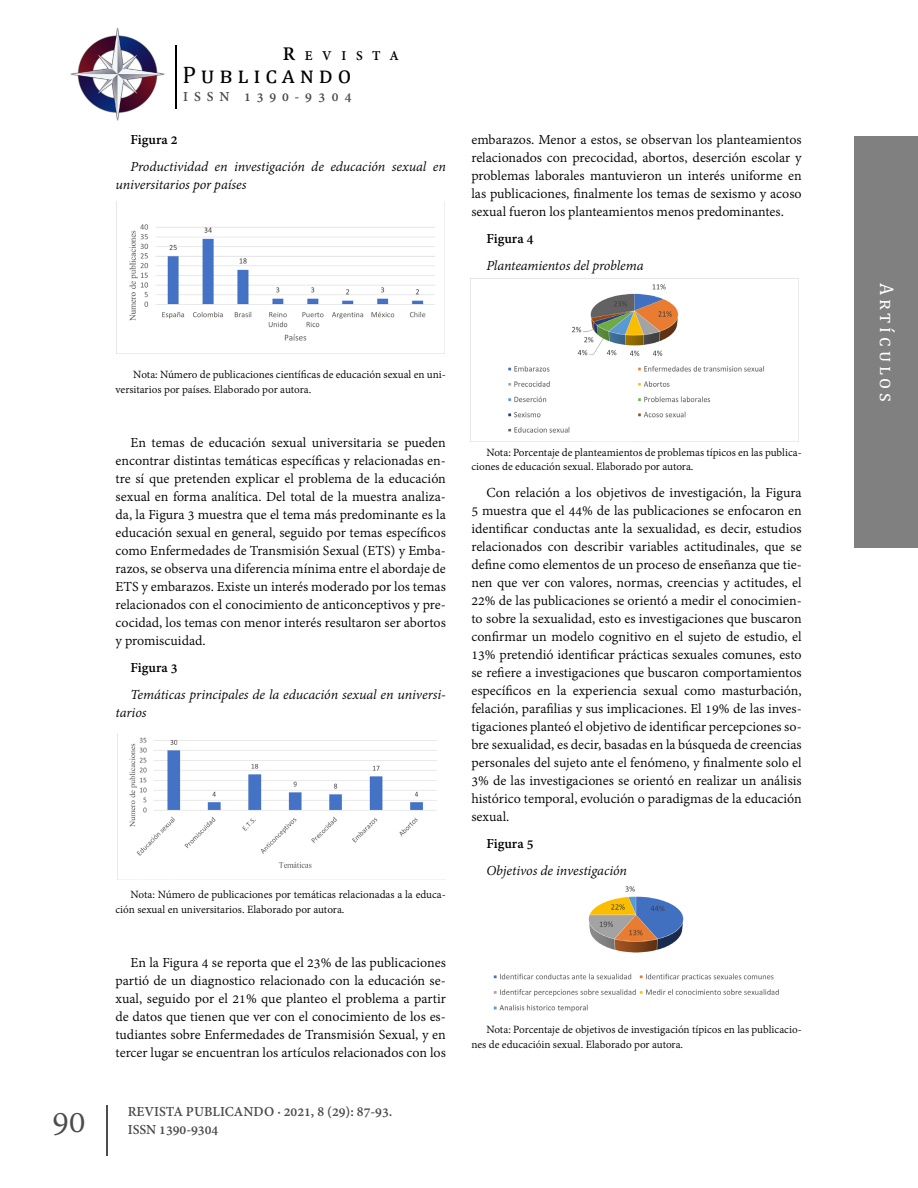
<style>
.page{position:relative;width:918px;height:1188px;background:#fff}
.page>*{position:absolute;margin:0;border:0;box-sizing:border-box;transform-origin:0 0}
.t1{font:37.5px "Adobe Devanagari";color:#4c4c4a}
.t2{font:24px "Cambria";letter-spacing:.2em;color:#000}
.t3{font:19.5px "Cambria";letter-spacing:.2em;color:#fff}
.t4{font:15px/18px "Adobe Devanagari";color:#000;text-align:justify}
.t5{font:italic 15px/18px "Adobe Devanagari";letter-spacing:-.005em;color:#000}
.t6{font:700 15px/18px "Adobe Devanagari";color:#4c4c4a}
.t7{font:700 15px "Adobe Devanagari";color:#000}
.t8{font:700 15px "Adobe Devanagari";letter-spacing:.39em;color:#4c4c4a}
.t9{font:700 14.7px "Adobe Devanagari";color:#000}
.t10{font:12px/14.4px "Adobe Devanagari";color:#000}
.s1{font-size:21px}
</style>
<div class="page">
<hr style="left:107px;top:1105px;width:1px;height:50px;background:#4c4c4a">
<div style="left:854px;top:136px;width:64px;height:412px;background:#808080"></div>
<hr style="left:175px;top:45px;width:2px;height:64px;background:#000">
<img style="left:70px;top:27px;width:95px;height:94px">
<hr style="left:917px;top:549px;width:1px;height:417px;background:#808080">
<img style="left:116px;top:202px;width:329px;height:151px">
<img style="left:117px;top:733px;width:320px;height:146px">
<img style="left:470px;top:278px;width:329px;height:163px">
<img style="left:493px;top:886px;width:286px;height:126px">
<p class="t9" style="left:283px;top:47px;width:70px"><span class="s1">R</span>EVIS</p>
<p class="t9" style="left:372px;top:47px;width:28px">T A</p>
<h2 class="t2" style="left:182px;top:61px;width:170px">Publicando</h2>
<p class="t8" style="left:183px;top:87px;width:170px">ISSN 1390-9304</p>
<p class="t7" style="left:130px;top:131px;width:49px">Figura 2</p>
<p class="t5" style="left:116px;top:159px;width:332px;text-indent:15px">Productividad en investigación de educación sexual en universitarios por países</p>
<p class="t4" style="left:471px;top:132px;width:332px">embarazos. Menor a estos, se observan los planteamientos relacionados con precocidad, abortos, deserción escolar y problemas laborales mantuvieron un interés uniforme en las publicaciones, finalmente los temas de sexismo y acoso sexual fueron los planteamientos menos predominantes.</p>
<p class="t7" style="left:486px;top:230px;width:49px">Figura 4</p>
<p class="t5" style="left:486px;top:258px;width:159px">Planteamientos del problema</p>
<p class="t10" style="left:116px;top:369px;width:332px;text-indent:18px">Nota: Número de publicaciones científicas de educación sexual en uni&shy;versitarios por países. Elaborado por autora.</p>
<p class="t4" style="left:116px;top:434px;width:332px;text-indent:15px">En temas de educación sexual universitaria se pueden encontrar distintas temáticas específicas y relacionadas en&shy;tre sí que pretenden explicar el problema de la educación sexual en forma analítica. Del total de la muestra analiza&shy;da, la Figura 3 muestra que el tema más predominante es la educación sexual en general, seguido por temas específicos como Enfermedades de Transmisión Sexual (ETS) y Emba&shy;razos, se observa una diferencia mínima entre el abordaje de ETS y embarazos. Existe un interés moderado por los temas relacionados con el conocimiento de anticonceptivos y pre&shy;cocidad, los temas con menor interés resultaron ser abortos y promiscuidad.</p>
<p class="t7" style="left:130px;top:659px;width:49px">Figura 3</p>
<p class="t5" style="left:116px;top:687px;width:332px;text-indent:15px">Temáticas principales de la educación sexual en universi&shy;tarios</p>
<p class="t10" style="left:116px;top:889px;width:332px;text-indent:15px">Nota: Número de publicaciones por temáticas relacionadas a la educa&shy;ción sexual en universitarios. Elaborado por autora.</p>
<p class="t4" style="left:116px;top:955px;width:332px;text-indent:15px">En la Figura 4 se reporta que el 23% de las publicaciones partió de un diagnostico relacionado con la educación se&shy;xual, seguido por el 21% que planteo el problema a partir de datos que tienen que ver con el conocimiento de los es&shy;tudiantes sobre Enfermedades de Transmisión Sexual, y en tercer lugar se encuentran los artículos relacionados con los</p>
<h1 class="t1" style="left:52px;top:1100px;width:35px">90</h1>
<p class="t6" style="left:128px;top:1104px;width:266px">REVISTA PUBLICANDO · 2021, 8 (29): 87-93.<br>ISSN 1390-9304</p>
<p class="t10" style="left:471px;top:446px;width:332px;text-indent:15px">Nota: Porcentaje de planteamientos de problemas típicos en las publica&shy;ciones de educación sexual. Elaborado por autora.</p>
<p class="t4" style="left:471px;top:485px;width:332px;text-indent:15px">Con relación a los objetivos de investigación, la Figura 5 muestra que el 44% de las publicaciones se enfocaron en identificar conductas ante la sexualidad, es decir, estudios relacionados con describir variables actitudinales, que se define como elementos de un proceso de enseñanza que tie&shy;nen que ver con valores, normas, creencias y actitudes, el 22% de las publicaciones se orientó a medir el conocimien&shy;to sobre la sexualidad, esto es investigaciones que buscaron confirmar un modelo cognitivo en el sujeto de estudio, el 13% pretendió identificar prácticas sexuales comunes, esto se refiere a investigaciones que buscaron comportamientos específicos en la experiencia sexual como masturbación, felación, parafilias y sus implicaciones. El 19% de las inves&shy;tigaciones planteó el objetivo de identificar percepciones so&shy;bre sexualidad, es decir, basadas en la búsqueda de creencias personales del sujeto ante el fenómeno, y finalmente solo el 3% de las investigaciones se orientó en realizar un análisis histórico temporal, evolución o paradigmas de la educación sexual.</p>
<p class="t7" style="left:486px;top:835px;width:49px">Figura 5</p>
<p class="t5" style="left:486px;top:863px;width:142px">Objetivos de investigación</p>
<p class="t10" style="left:471px;top:1024px;width:332px;text-indent:15px">Nota: Porcentaje de objetivos de investigación típicos en las publicacio&shy;nes de educacióin sexual. Elaborado por autora.</p>
<h3 class="t3" style="left:898px;top:283px;width:121px;rotate:90deg">Artículos</h3>
</div>
